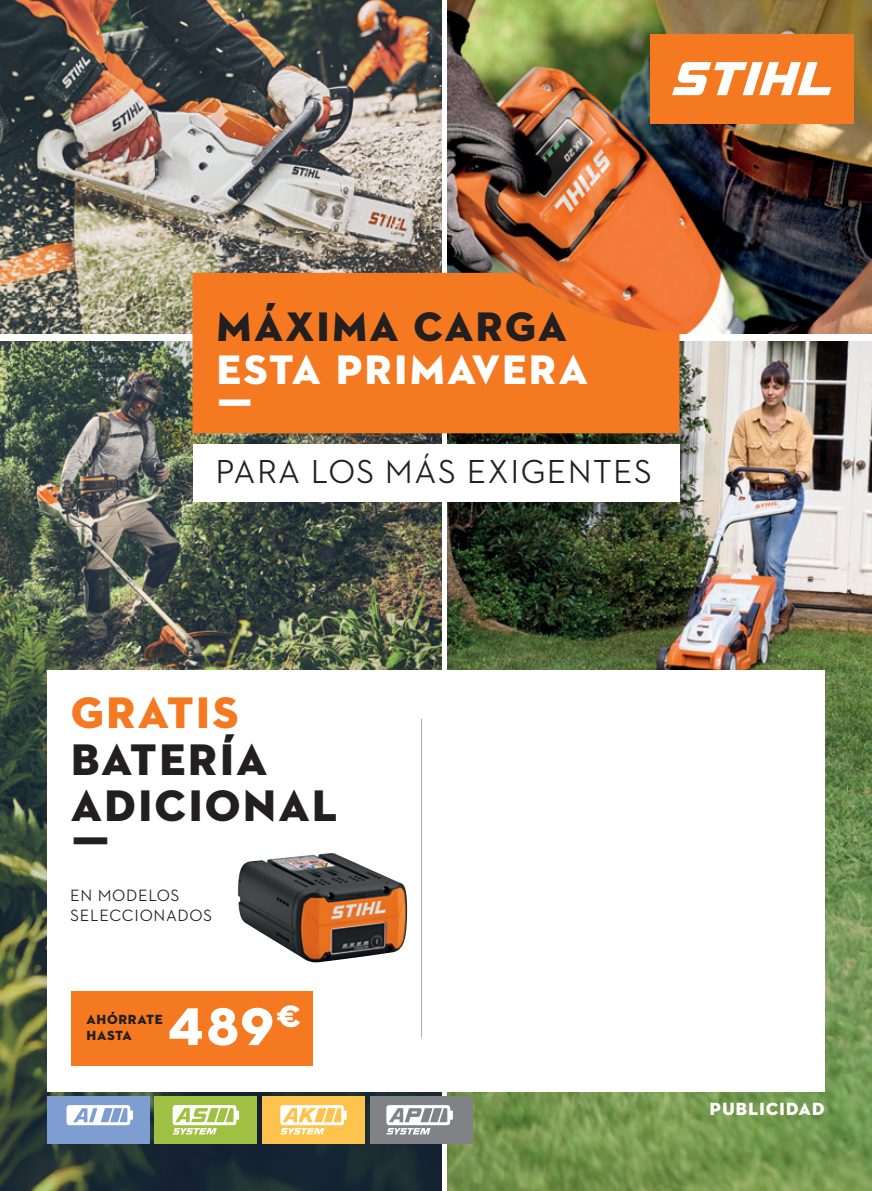
<style>
.page{position:relative;width:872px;height:1191px;background:#fff}
.page>*{position:absolute;margin:0;border:0;box-sizing:border-box;transform-origin:0 0}
.Absatzformat_1{font:54.15px "STIHL Contraface Display Titling";color:#fff}
.t1{font:45px/46.5px "STIHL Contraface Display Titling";color:#231f20}
.t2{font:45px "STIHL Contraface Display Titling";color:#f47921}
.t3{font:42px "STIHL Contraface Display Titling";color:#fff}
.t4{font:42px "STIHL Contraface Display Titling";color:#231f20}
.t5{font:500 33.45px "STIHL Contraface Display";color:#231f20}
.t6{font:18px "STIHL Contraface Display Titling";color:#fff}
.t7{font:500 16.5px "STIHL Contraface Display";color:#231f20}
.Absatzformat_1-2{font:13.5px/16.2px "STIHL Contraface Display Titling";color:#231f20}
</style>
<div class="page">
<img style="left:0;top:341px;width:441px;height:850px">
<img style="left:447px;top:0;width:425px;height:334px">
<img style="left:447px;top:341px;width:425px;height:850px">
<img style="left:0;top:0;width:441px;height:334px">
<svg style="left:192px;top:273px;width:487px;height:160px;fill:#f47921"></svg>
<div style="left:193px;top:444px;width:486px;height:58px;background:#fff"></div>
<div style="left:649px;top:34px;width:204px;height:89px;background:#f47921"></div>
<svg style="left:672px;top:62px;width:159px;height:33px"></svg>
<div style="left:47px;top:670px;width:778px;height:421px;background:#fff"></div>
<hr style="left:421px;top:719px;width:1px;height:318px;background:#ababab">
<div style="left:47px;top:1096px;width:102px;height:47px;background:#7e9ed2"></div>
<div style="left:155px;top:1096px;width:102px;height:47px;background:#a0c043"></div>
<svg style="left:173px;top:1105px;width:66px;height:29px"></svg>
<svg style="left:66px;top:1105px;width:67px;height:20px"></svg>
<div style="left:262px;top:1096px;width:103px;height:47px;background:#fec34d"></div>
<svg style="left:280px;top:1105px;width:67px;height:29px"></svg>
<div style="left:370px;top:1096px;width:102px;height:47px;background:#808285"></div>
<svg style="left:386px;top:1105px;width:67px;height:29px"></svg>
<img style="left:238px;top:853px;width:169px;height:109px">
<div style="left:71px;top:991px;width:241px;height:74px;background:#f47921"></div>
<p class="t4" style="left:216px;top:300px;width:354px">MÁXIMA CARGA</p>
<p class="t3" style="left:216px;top:343px;width:375px">ESTA PRIMAVERA</p>
<p class="t3" style="left:216px;top:387px;width:40px">ƒ</p>
<p class="t5" style="left:215px;top:453px;width:439px">PARA LOS MÁS EXIGENTES</p>
<p class="t2" style="left:70px;top:685px;width:171px">GRATIS</p>
<p class="t1" style="left:70px;top:736px;width:270px">BATERÍA<br>ADICIONAL</p>
<p class="t1" style="left:70px;top:829px;width:43px">ƒ</p>
<p class="t7" style="left:70px;top:886px;width:111px">EN MODELOS</p>
<p class="t7" style="left:70px;top:906px;width:144px">SELECCIONADOS</p>
<p class="Absatzformat_1-2" style="left:86px;top:1011px;width:78px">AHÓRRATE<br>HASTA</p>
<p class="Absatzformat_1" style="left:166px;top:992px;width:137px">489<sup>€</sup></p>
<p class="t6" style="left:709px;top:1097px;width:117px">PUBLICIDAD</p>
</div>
